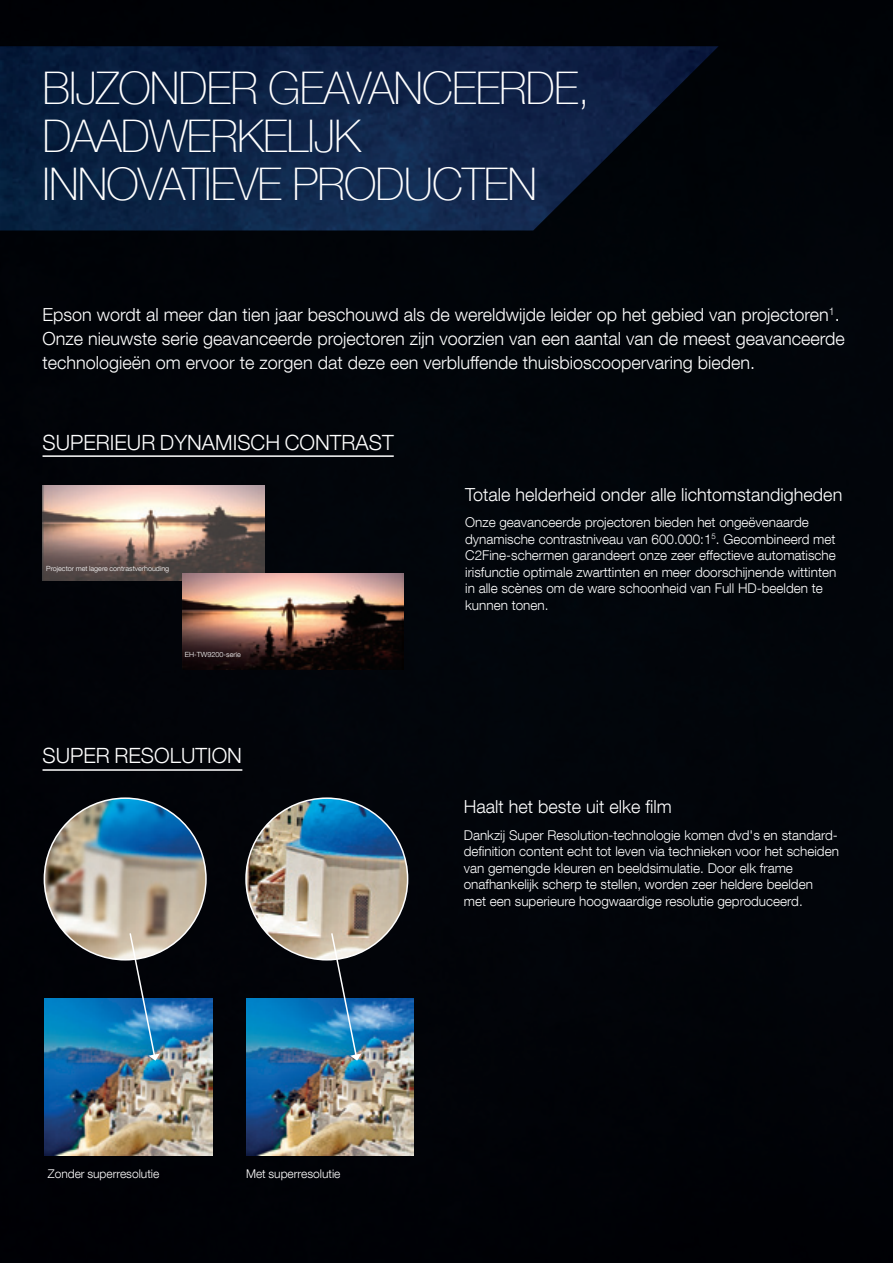
<style>
.page{position:relative;width:893px;height:1263px;background:#010409}
.page>*{position:absolute;margin:0;border:0;box-sizing:border-box;transform-origin:0 0}
.t1{font:100 45px/48px "Helvetica Neue LT Com";letter-spacing:-.02em;color:#fff}
.t2{font:300 21px "Helvetica Neue LT Com";color:#fff}
.t3{font:300 18px/24px "Helvetica Neue LT Com";color:#fff}
.t4{font:300 13.5px/16.5px "Helvetica Neue LT Com";color:#fff}
.t5{font:300 12px "Helvetica Neue LT Com";color:#fff}
.t6{font:300 7.05px "Helvetica Neue LT Com";color:#fff}
</style>
<div class="page">
<img style="left:43px;top:485px;width:222px;height:96px">
<img style="left:182px;top:574px;width:222px;height:96px">
<hr style="left:43px;top:455px;width:351px;height:2px;background:#fff">
<img style="left:246px;top:998px;width:168px;height:157px">
<img style="left:44px;top:998px;width:168px;height:157px">
<img style="left:246px;top:798px;width:162px;height:162px;border-radius:81px">
<img style="left:44px;top:798px;width:162px;height:162px;border-radius:81px">
<img style="left:330px;top:931px;width:32px;height:130px">
<svg style="left:128px;top:931px;width:32px;height:130px;background:#4c7289"></svg>
<hr style="left:43px;top:769px;width:199px;height:2px;background:#fff">
<img style="left:0;top:46px;width:719px;height:184px">
<p class="t1" style="left:43px;top:63px;width:549px">BIJZONDER GEAVANCEERDE,<br>DAADWERKELIJK<br>INNOVATIEVE PRODUCTEN</p>
<p class="t3" style="left:43px;top:302px;width:799px">Epson wordt al meer dan tien jaar beschouwd als de wereldwijde leider op het gebied van projectoren<sup>1</sup>.</p>
<p class="t3" style="left:43px;top:326px;width:804px">Onze nieuwste serie geavanceerde projectoren zijn voorzien van een aantal van de meest geavanceerde technologieën om ervoor te zorgen dat deze een verbluffende thuisbioscoopervaring bieden.</p>
<p class="t2" style="left:43px;top:429px;width:353px">SUPERIEUR DYNAMISCH CONTRAST</p>
<p class="t6" style="left:46px;top:564px;width:125px">Projector met lagere contrastverhouding</p>
<p class="t6" style="left:185px;top:650px;width:57px">EH-TW9200-serie</p>
<p class="t2" style="left:43px;top:743px;width:201px">SUPER RESOLUTION</p>
<p class="t3" style="left:465px;top:482px;width:379px">Totale helderheid onder alle lichtomstandigheden</p>
<p class="t4" style="left:465px;top:514px;width:373px">Onze geavanceerde projectoren bieden het ongeëvenaarde dynamische contrastniveau van 600.000:1<sup>5</sup>. Gecombineerd met C2Fine-schermen garandeert onze zeer effectieve automatische irisfunctie optimale zwarttinten en meer doorschijnende wittinten in alle scènes om de ware schoonheid van Full HD-beelden te kunnen tonen.</p>
<p class="t3" style="left:464px;top:794px;width:210px">Haalt het beste uit elke film</p>
<p class="t4" style="left:464px;top:827px;width:377px">Dankzij Super Resolution-technologie komen dvd's en standard&shy;definition content echt tot leven via technieken voor het scheiden van gemengde kleuren en beeldsimulatie. Door elk frame onafhankelijk scherp te stellen, worden zeer heldere beelden<br>met een superieure hoogwaardige resolutie geproduceerd.</p>
<p class="t5" style="left:48px;top:1166px;width:113px">Zonder superresolutie</p>
<p class="t5" style="left:246px;top:1166px;width:96px">Met superresolutie</p>
</div>
